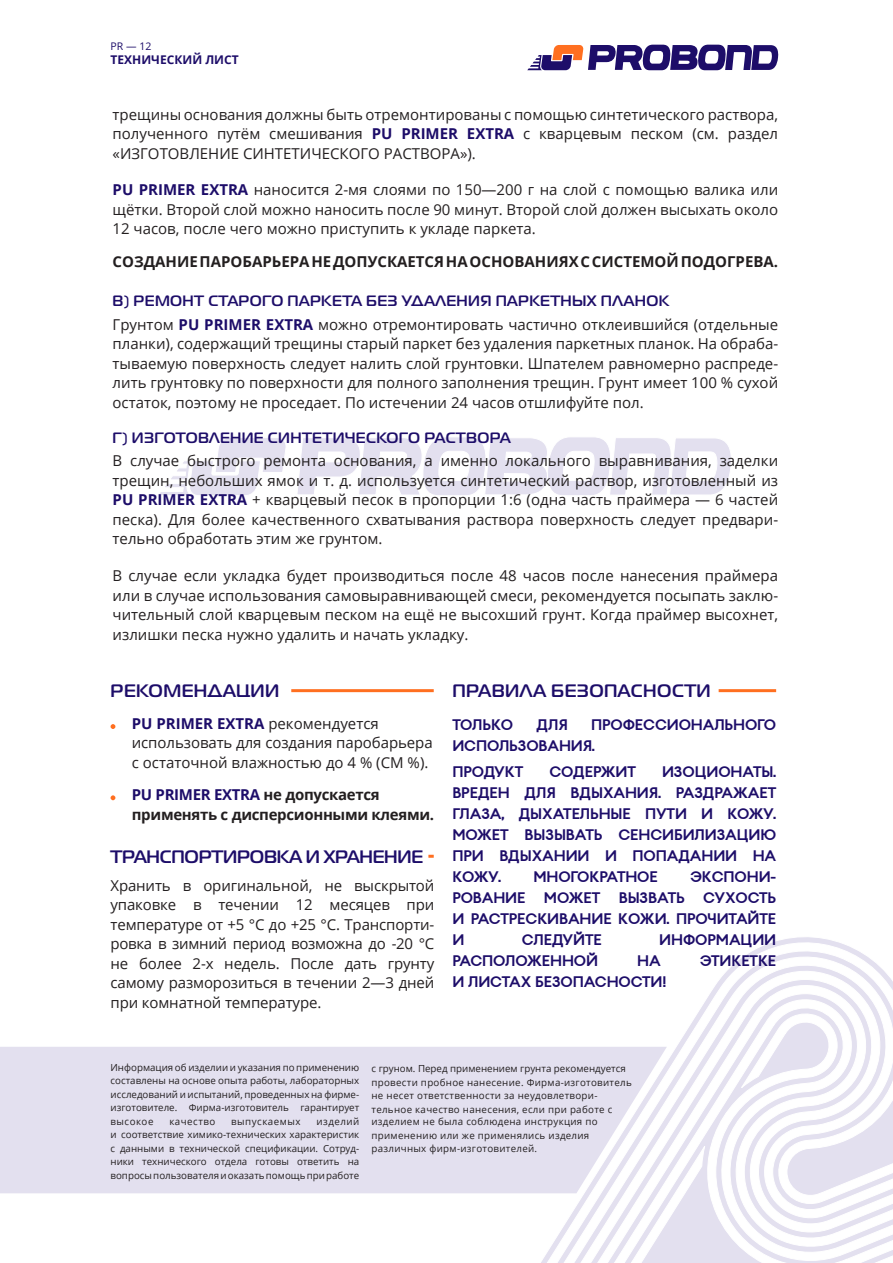
<style>
.page{position:relative;width:893px;height:1263px;background:#fff}
.page>*{position:absolute;margin:0;border:0;box-sizing:border-box;transform-origin:0 0}
.zagol_small{font:700 18px "Magistral C";letter-spacing:.025em;color:#1d0d69}
.zagol_small-2{font:700 18px "Magistral C";letter-spacing:-.01em;color:#1d0d69}
.pravile{font:700 15.6px/21px "Acronis";color:#1d0d69;text-align:justify}
.baze{font:15px/19.5px "Open Sans";color:#231f20;text-align:justify}
.bulits{font:15px/19.5px "Open Sans";letter-spacing:-.005em;color:#231f20}
.zagolvery_small{font:700 15px "Magistral C";letter-spacing:.025em;color:#1d0d69}
.baze-2{font:700 15px "Open Sans";color:#231f20}
.bulits-2{font:700 15px/19.5px "Open Sans";letter-spacing:-.02em;color:#231f20}
.t1{font:700 12px "Open Sans";color:#1d0d69}
.t2{font:10.5px "Open Sans";color:#1d0d69}
.t3{font:9.75px/13.5px "Open Sans";letter-spacing:.03em;color:#231f20;text-align:justify}
.t4{font:9.75px "Open Sans";letter-spacing:.05em;color:#231f20}
.s1{font-weight:700;color:#1d0d69}
.s2{color:#1d0d69}
.s3{font-style:inherit}
</style>
<div class="page">
<svg style="left:551px;top:944px;width:312px;height:319px"></svg>
<svg style="left:568px;top:954px;width:325px;height:309px"></svg>
<svg style="left:602px;top:986px;width:291px;height:277px"></svg>
<svg style="left:111px;top:724px;width:4px;height:5px"></svg>
<svg style="left:111px;top:795px;width:4px;height:5px"></svg>
<div style="left:0;top:1047px;width:667px;height:146px;background:#e3e0ef"></div>
<svg style="left:297px;top:437px;width:434px;height:58px"></svg>
<svg style="left:159px;top:438px;width:127px;height:57px"></svg>
<svg style="left:527px;top:45px;width:252px;height:25px"></svg>
<hr style="left:291px;top:689px;width:143px;height:3px;background:#ff6f20">
<svg style="left:428px;top:855px;width:6px;height:3px"></svg>
<hr style="left:719px;top:689px;width:57px;height:3px;background:#ff6f20">
<p class="t2" style="left:111px;top:39px;width:42px">PR — 12</p>
<p class="t1" style="left:111px;top:51px;width:130px">ТЕХНИЧЕСКИЙ ЛИСТ</p>
<p class="baze" style="left:113px;top:104px;width:667px">трещины основания должны быть отремонтированы с помощью синтетического раствора, полученного путём смешивания <span class="s1">PU PRIMER EXTRA</span> c кварцевым песком (см. раздел «ИЗГОТОВЛЕНИЕ СИНТЕТИЧЕСКОГО РАСТВОРА»).</p>
<p class="baze" style="left:113px;top:180px;width:667px"><span class="s1">PU PRIMER EXTRA</span> наносится 2-мя слоями по 150—200 г на слой с помощью валика или щётки. Второй слой можно наносить после 90 минут. Второй слой должен высыхать около 12 часов, после чего можно приступить к укладе паркета.</p>
<p class="baze-2" style="left:113px;top:251px;width:667px">СОЗДАНИЕ ПАРОБАРЬЕРА НЕ ДОПУСКАЕТСЯ НА ОСНОВАНИЯХ С СИСТЕМОЙ ПОДОГРЕВА.</p>
<p class="zagolvery_small" style="left:113px;top:292px;width:558px">В) РЕМОНТ СТАРОГО ПАРКЕТА БЕЗ УДАЛЕНИЯ ПАРКЕТНЫХ ПЛАНОК</p>
<p class="baze" style="left:113px;top:314px;width:667px">Грунтом <span class="s1">PU PRIMER EXTRA</span> можно отремонтировать частично отклеившийся (отдельные планки), содержащий трещины старый паркет без удаления паркетных планок. На обраба&shy;тываемую поверхность следует налить слой грунтовки. Шпателем равномерно распреде&shy;лить грунтовку по поверхности для полного заполнения трещин. Грунт имеет 100 % сухой остаток, поэтому не проседает. По истечении 24 часов отшлифуйте пол.</p>
<p class="zagolvery_small" style="left:113px;top:428px;width:399px">Г) ИЗГОТОВЛЕНИЕ СИНТЕТИЧЕСКОГО РАСТВОРА</p>
<p class="baze" style="left:113px;top:451px;width:667px">В случае быстрого ремонта основания, а именно локального выравнивания, заделки трещин, небольших ямок и т. д. используется синтетический раствор, изготовленный из <span class="s1">PU PRIMER EXTRA</span> + кварцевый песок в пропорции 1:6 (одна часть праймера — 6 частей песка). Для более качественного схватывания раствора поверхность следует предвари&shy;тельно обработать этим же грунтом.</p>
<p class="baze" style="left:113px;top:565px;width:667px">В случае если укладка будет производиться после 48 часов после нанесения праймера или в случае использования самовыравнивающей смеси, рекомендуется посыпать заклю&shy;чительный слой кварцевым песком на ещё не высохший грунт. Когда праймер высохнет, излишки песка нужно удалить и начать укладку.</p>
<p class="zagol_small" style="left:111px;top:680px;width:170px">РЕКОМЕНДАЦИИ</p>
<p class="bulits" style="left:132px;top:713px;width:302px"><span class="s1">PU PRIMER EXTRA</span> рекомендуется использовать для создания паробарьера с остаточной влажностью до 4 % (СМ %).</p>
<p class="bulits-2" style="left:132px;top:785px;width:304px"><span class="s2">PU PRIMER EXTRA</span> не допускается применять с дисперсионными клеями.</p>
<p class="zagol_small-2" style="left:111px;top:845px;width:314px">ТРАНСПОРТИРОВКА И ХРАНЕНИЕ</p>
<p class="baze" style="left:111px;top:875px;width:325px">Хранить в оригинальной, не выскрытой упаковке в течении 12 месяцев при температуре от +5 °C до +25 °C. Транспорти&shy;ровка в зимний период возможна до -20 °C не более 2-х недель. После дать грунту самому разморозиться в течении 2—3 дней при комнатной температуре.</p>
<p class="zagol_small" style="left:452px;top:680px;width:260px">ПРАВИЛА БЕЗОПАСНОСТИ</p>
<p class="pravile" style="left:452px;top:714px;width:62px">ТОЛЬКО</p>
<p class="pravile" style="left:537px;top:714px;width:33px">ДЛЯ</p>
<p class="pravile" style="left:452px;top:714px;width:325px;text-indent:139px">ПРОФЕССИОНАЛЬНОГО<br>ИСПОЛЬЗОВАНИЯ.</p>
<p class="pravile" style="left:452px;top:761px;width:72px">ПРОДУКТ</p>
<p class="pravile" style="left:549px;top:761px;width:88px">СОДЕРЖИТ</p>
<p class="pravile" style="left:452px;top:761px;width:325px;text-indent:210px">ИЗОЦИОНАТЫ.<br>ВРЕДЕН ДЛЯ ВДЫХАНИЯ. РАЗДРАЖАЕТ ГЛАЗА, ДЫХАТЕЛЬНЫЕ ПУТИ И КОЖУ.<br>МОЖЕТ ВЫЗЫВАТЬ СЕНСИБИЛИЗАЦИЮ ПРИ ВДЫХАНИИ И ПОПАДАНИИ НА КОЖУ.</p>
<p class="pravile" style="left:452px;top:866px;width:325px;text-indent:238px">ЭКСПОНИ-РОВАНИЕ МОЖЕТ ВЫЗВАТЬ СУХОСТЬ И РАСТРЕСКИВАНИЕ КОЖИ. ПРОЧИТАЙТЕ И</p>
<p class="pravile" style="left:533px;top:866px;width:126px">МНОГОКРАТНОЕ</p>
<p class="pravile" style="left:522px;top:929px;width:82px">СЛЕДУЙТЕ</p>
<p class="pravile" style="left:659px;top:929px;width:118px">ИНФОРМАЦИИ</p>
<p class="pravile" style="left:452px;top:950px;width:147px">РАСПОЛОЖЕННОЙ</p>
<p class="pravile" style="left:637px;top:950px;width:25px">НА</p>
<p class="pravile" style="left:700px;top:950px;width:78px">ЭТИКЕТКЕ</p>
<p class="pravile" style="left:452px;top:971px;width:216px">И ЛИСТАХ БЕЗОПАСНОСТИ!</p>
<p class="t3" style="left:111px;top:1060px;width:250px">Информация об изделии и указания по применению составлены на основе опыта работы, лабораторных исследований и испытаний, проведенных на фирме&shy;изготовителе. Фирма-изготовитель гарантирует высокое</p>
<p class="t3" style="left:111px;top:1114px;width:250px;text-indent:206px">изделий и соответствие химико-технических характеристик с данными в технической спецификации. Сотруд&shy;ники технического отдела готовы ответить на вопросы пользователя и оказать помощь при работе</p>
<p class="t4" style="left:169px;top:1114px;width:47px">качество</p>
<p class="t4" style="left:231px;top:1114px;width:71px">выпускаемых</p>
<p class="t3" style="left:371px;top:1062px;width:262px;text-align:left">с <span class="s3">груном</span>. Перед применением <span class="s3">грунта</span> рекомендуется провести пробное <span class="s3">нанесение</span>. Фирма-изготовитель не несет ответственности за неудовлетвори&shy;тельное качество <span class="s3">нанесения</span>, если при работе с</p>
<p class="t3" style="left:371px;top:1115px;width:228px;text-align:left">изделием не была соблюдена инструкция по применению или же применялись изделия различных фирм-изготовителей.</p>
</div>
